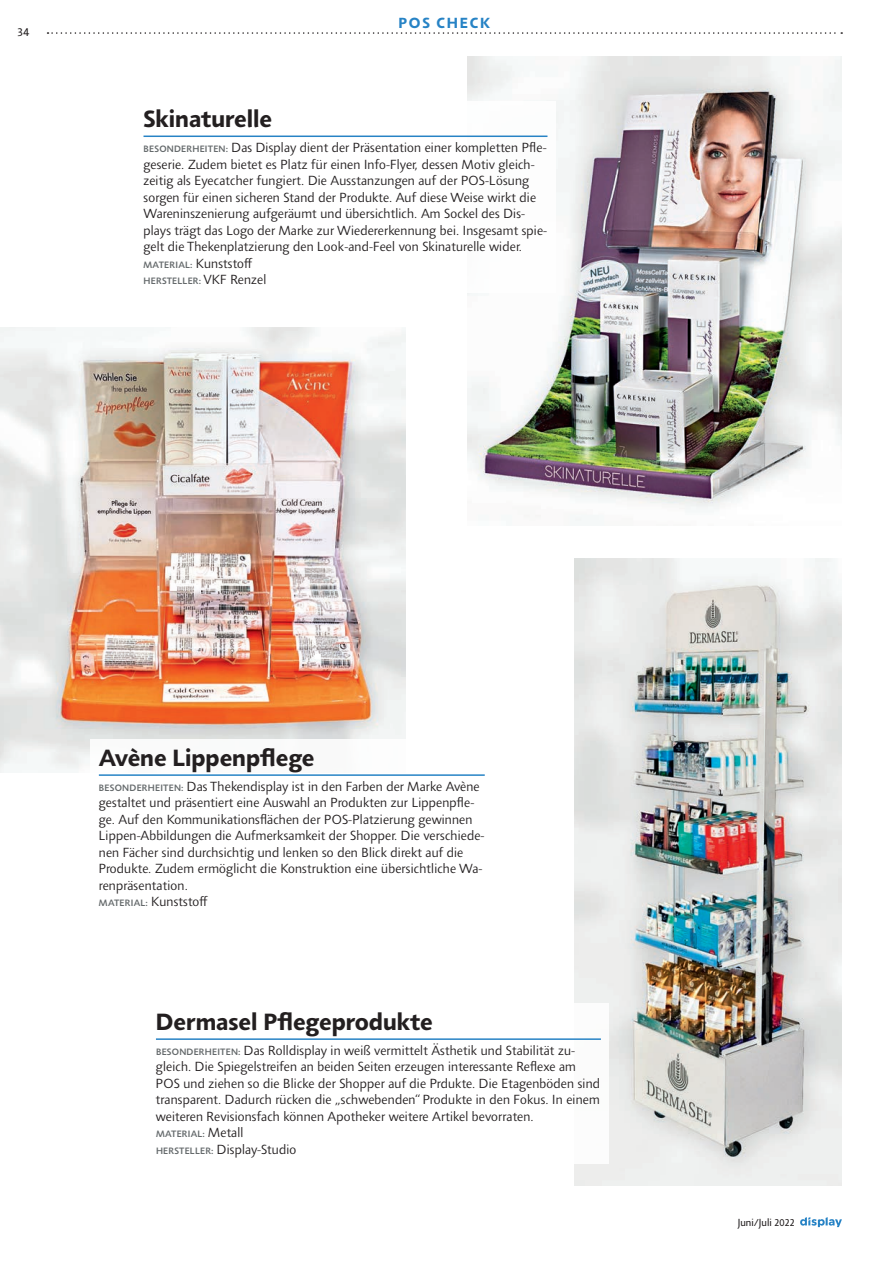
<style>
.page{position:relative;width:893px;height:1263px;background:#fff}
.page>*{position:absolute;margin:0;border:0;box-sizing:border-box;transform-origin:0 0}
.disp_POS_Headline{font:700 24px "Agilita LT Pro";color:#231f20}
.t1{font:700 15px "Agilita LT Pro";letter-spacing:.115em;color:#2783c5}
.disp_POS_Fließtext{font:300 13.5px/16.5px "Agilita LT Pro";color:#231f20}
.t2{font:11.85px "Agilita LT Pro";color:#231f20}
.t3{font:10.5px "Agilita LT Pro";color:#231f20}
.disp_POS_Fließtext-2{font:500 9.45px "Agilita LT Pro";letter-spacing:.025em;color:#656a6c}
.s1{font-weight:500;font-size:9.45px;color:#656a6c}
.s2{font-weight:300;font-size:13.5px;color:#231f20}
</style>
<div class="page">
<img style="left:0;top:327px;width:405px;height:446px">
<img style="left:468px;top:56px;width:374px;height:465px">
<div style="left:90px;top:740px;width:403px;height:175px;background:#fff"></div>
<hr style="left:99px;top:774px;width:386px;height:2px;background:#2783c5">
<div style="left:135px;top:101px;width:421px;height:192px;background:#fff"></div>
<hr style="left:144px;top:136px;width:403px;height:1px;background:#2783c5">
<img style="left:575px;top:558px;width:267px;height:627px">
<div style="left:147px;top:1004px;width:462px;height:160px;background:#fff"></div>
<hr style="left:156px;top:1038px;width:445px;height:2px;background:#2783c5">
<svg style="left:800px;top:1217px;width:42px;height:10px"></svg>
<svg style="left:48px;top:32px;width:794px;height:2px"></svg>
<p class="t2" style="left:18px;top:23px;width:13px">34</p>
<p class="t1" style="left:398px;top:12px;width:93px">POS CHECK</p>
<p class="disp_POS_Headline" style="left:144px;top:101px;width:130px">Skinaturelle</p>
<p class="disp_POS_Fließtext" style="left:144px;top:139px;width:405px"><span class="s1">BESONDERHEITEN:</span> Das Display dient der Präsentation einer kompletten Pfle&shy;geserie. Zudem bietet es Platz für einen Info-Flyer, dessen Motiv gleich&shy;zeitig als Eyecatcher fungiert. Die Ausstanzungen auf der POS-Lösung sorgen für einen sicheren Stand der Produkte. Auf diese Weise wirkt die Wareninszenierung aufgeräumt und übersichtlich. Am Sockel des Dis&shy;plays trägt das Logo der Marke zur Wiedererkennung bei. Insgesamt spie&shy;gelt die Thekenplatzierung den Look-and-Feel von Skinaturelle wider.</p>
<p class="disp_POS_Fließtext" style="left:144px;top:255px;width:111px"><span class="s1">MATERIAL:</span> Kunststoff</p>
<p class="disp_POS_Fließtext-2" style="left:144px;top:274px;width:124px">HERSTELLER: <span class="s2">VKF Renzel</span></p>
<p class="disp_POS_Headline" style="left:99px;top:740px;width:217px">Avène Lippenpflege</p>
<p class="disp_POS_Fließtext" style="left:99px;top:778px;width:387px"><span class="s1">BESONDERHEITEN:</span> Das Thekendisplay ist in den Farben der Marke Avène gestaltet und präsentiert eine Auswahl an Produkten zur Lippenpfle&shy;ge. Auf den Kommunikationsflächen der POS-Platzierung gewinnen Lippen-Abbildungen die Aufmerksamkeit der Shopper. Die verschiede&shy;nen Fächer sind durchsichtig und lenken so den Blick direkt auf die Produkte. Zudem ermöglicht die Konstruktion eine übersichtliche Wa&shy;renpräsentation.</p>
<p class="disp_POS_Fließtext" style="left:99px;top:893px;width:111px"><span class="s1">MATERIAL:</span> Kunststoff</p>
<p class="disp_POS_Headline" style="left:156px;top:1004px;width:278px">Dermasel Pflegeprodukte</p>
<p class="disp_POS_Fließtext" style="left:156px;top:1042px;width:446px"><span class="s1">BESONDERHEITEN:</span> Das Rolldisplay in weiß vermittelt Ästhetik und Stabilität zu&shy;gleich. Die Spiegelstreifen an beiden Seiten erzeugen interessante Reflexe am POS und ziehen so die Blicke der Shopper auf die Prdukte. Die Etagenböden sind transparent. Dadurch rücken die „schwebenden“ Produkte in den Fokus. In einem weiteren Revisionsfach können Apotheker weitere Artikel bevorraten.</p>
<p class="disp_POS_Fließtext-2" style="left:156px;top:1127px;width:89px">MATERIAL: <span class="s2">Metall</span></p>
<p class="disp_POS_Fließtext" style="left:156px;top:1141px;width:142px"><span class="s1">HERSTELLER:</span> Display-Studio</p>
<p class="t3" style="left:738px;top:1215px;width:59px">Juni/Juli 2022</p>
</div>
